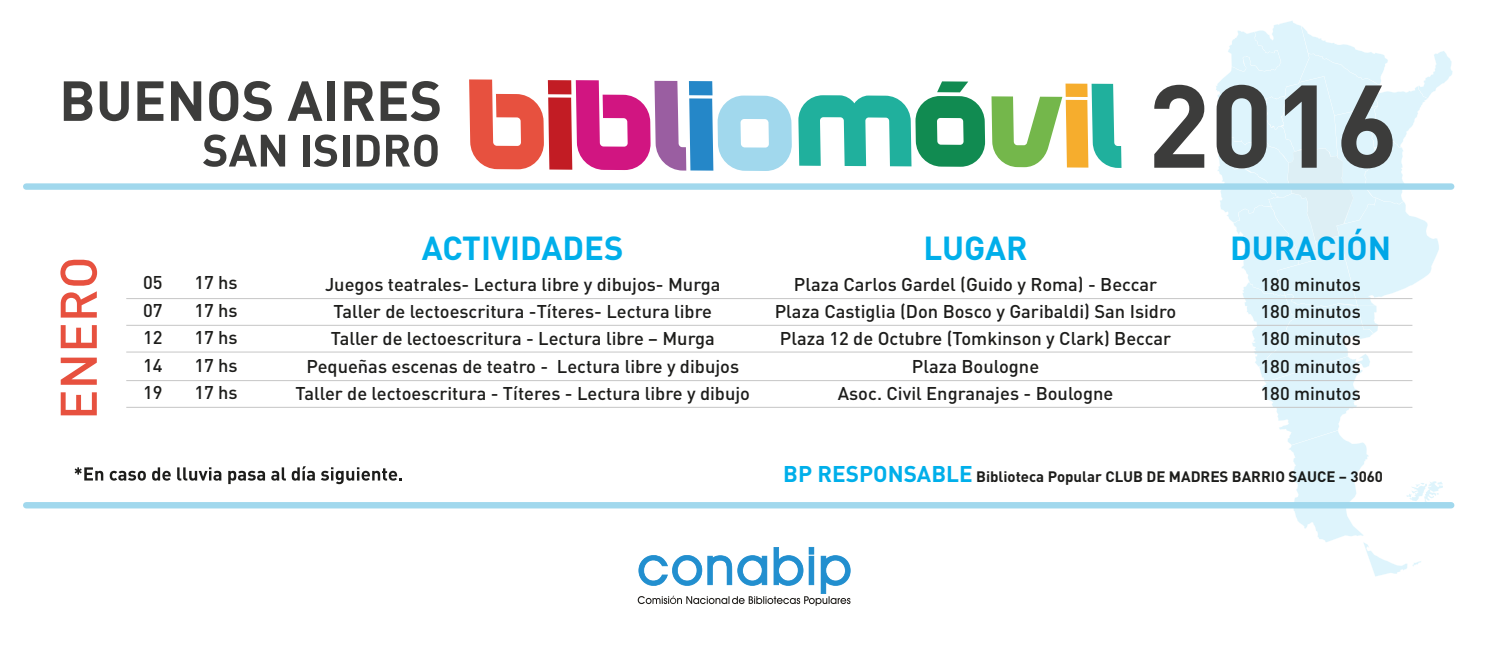
<style>
.page{position:relative;width:1500px;height:661px;background:#fff}
.page>*{position:absolute;margin:0;border:0;box-sizing:border-box;transform-origin:0 0}
.t1{font:700 32.88px "DIN";color:#00afea}
.t2{font:500 18.25px/27.4px "DIN";color:#1d1d1b;text-align:justify}
.t3{font:700 15px "DIN";color:#1d1d1b}
.s1{font-size:22.5px;color:#00afea}
</style>
<div class="page">
<svg style="left:61px;top:392px;width:36px;height:23px"></svg>
<svg style="left:61px;top:358px;width:36px;height:27px"></svg>
<svg style="left:61px;top:325px;width:36px;height:23px"></svg>
<svg style="left:60px;top:260px;width:37px;height:58px"></svg>
<svg style="left:469px;top:79px;width:323px;height:92px"></svg>
<svg style="left:798px;top:81px;width:187px;height:86px"></svg>
<svg style="left:991px;top:84px;width:130px;height:84px"></svg>
<div style="left:26px;top:183px;width:1425px;height:7px;background:#a1d8ed"></div>
<div style="left:26px;top:502px;width:1425px;height:6px;background:#a1d8ed"></div>
<svg style="left:638px;top:547px;width:213px;height:59px"></svg>
<svg style="left:1154px;top:85px;width:50px;height:83px"></svg>
<svg style="left:1215px;top:21px;width:238px;height:556px"></svg>
<hr style="left:126px;top:298px;width:1286px;height:1px;background:#c6c6c6">
<hr style="left:126px;top:325px;width:1286px;height:1px;background:#c6c6c6">
<hr style="left:126px;top:352px;width:1286px;height:1px;background:#c6c6c6">
<hr style="left:126px;top:380px;width:1286px;height:1px;background:#c6c6c6">
<hr style="left:126px;top:407px;width:1286px;height:1px;background:#c6c6c6">
<svg style="left:64px;top:81px;width:28px;height:40px"></svg>
<svg style="left:100px;top:81px;width:29px;height:40px"></svg>
<svg style="left:137px;top:81px;width:26px;height:40px"></svg>
<svg style="left:171px;top:81px;width:30px;height:40px"></svg>
<svg style="left:209px;top:81px;width:63px;height:40px"></svg>
<svg style="left:288px;top:81px;width:34px;height:40px"></svg>
<div style="left:327px;top:81px;width:8px;height:40px;background:#3c3c3b"></div>
<svg style="left:344px;top:81px;width:30px;height:40px"></svg>
<svg style="left:381px;top:81px;width:59px;height:40px"></svg>
<svg style="left:203px;top:134px;width:82px;height:33px"></svg>
<div style="left:303px;top:135px;width:6px;height:32px;background:#3c3c3b"></div>
<svg style="left:314px;top:134px;width:23px;height:33px"></svg>
<div style="left:343px;top:135px;width:6px;height:32px;background:#3c3c3b"></div>
<svg style="left:357px;top:135px;width:23px;height:32px"></svg>
<svg style="left:386px;top:134px;width:52px;height:33px"></svg>
<svg style="left:75px;top:467px;width:28px;height:14px"></svg>
<svg style="left:110px;top:471px;width:36px;height:10px"></svg>
<svg style="left:152px;top:467px;width:19px;height:14px"></svg>
<svg style="left:177px;top:467px;width:44px;height:14px"></svg>
<svg style="left:228px;top:471px;width:37px;height:13px"></svg>
<svg style="left:271px;top:467px;width:15px;height:14px"></svg>
<svg style="left:292px;top:466px;width:23px;height:15px"></svg>
<svg style="left:321px;top:467px;width:81px;height:17px"></svg>
<p class="t2" style="left:143px;top:269px;width:21px">05<br>07<br>12<br>14<br>19</p>
<p class="t2" style="left:194px;top:269px;width:45px">17 hs 17 hs 17 hs 17 hs 17 hs</p>
<h1 class="t1" style="left:422px;top:226px;width:203px">ACTIVIDADES</h1>
<p class="t2" style="left:295px;top:270px;width:456px;text-align:center">Juegos teatrales- Lectura libre y dibujos- Murga<br>Taller de lectoescritura -Títeres- Lectura libre<br>Taller de lectoescritura - Lectura libre – Murga Pequeñas escenas de teatro - Lectura libre y dibujos Taller de lectoescritura - Títeres - Lectura libre y dibujo</p>
<h1 class="t1" style="left:924px;top:226px;width:105px">LUGAR</h1>
<p class="t2" style="left:775px;top:270px;width:403px;text-align:center">Plaza Carlos Gardel (Guido y Roma) - Beccar Plaza Castiglia (Don Bosco y Garibaldi) San Isidro Plaza 12 de Octubre (Tomkinson y Clark) Beccar Plaza Boulogne<br>Asoc. Civil Engranajes - Boulogne</p>
<h1 class="t1" style="left:1230px;top:226px;width:162px">DURACIÓN</h1>
<p class="t2" style="left:1260px;top:270px;width:102px">180 minutos 180 minutos 180 minutos 180 minutos 180 minutos</p>
<p class="t3" style="left:783px;top:467px;width:601px"><span class="s1">BP RESPONSABLE</span> Biblioteca Popular CLUB DE MADRES BARRIO SAUCE – 3060</p>
</div>
